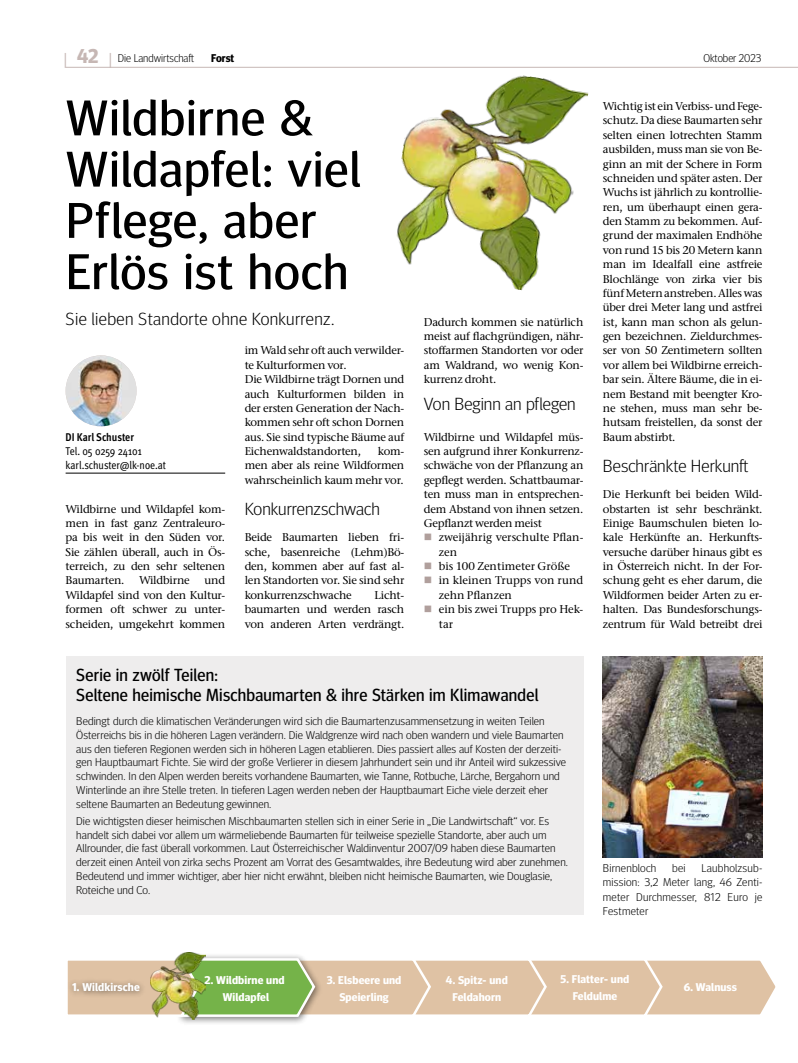
<style>
.page{position:relative;width:798px;height:1063px;background:#fff}
.page>*{position:absolute;margin:0;border:0;box-sizing:border-box;transform-origin:0 0}
.t1{font:50px/51.2px "Meta Head OT";letter-spacing:.02em;color:#000;scale:1.05 1}
.t2{font:300 17.5px "Meta Head OT";letter-spacing:.005em;color:#000;scale:1.05 1}
.t3{font:17.5px/20px "Meta Head OT";letter-spacing:.015em;color:#000}
.t4{font:500 11.25px/14.4px "Stone Serif ITC Pro";letter-spacing:-.02em;color:#000;text-align:justify}
.t5{font:300 11.25px/13.8px "Meta Head OT";letter-spacing:.01em;color:#000;scale:1.05 1}
.t6{font:500 11.25px/14.4px "Stone Serif ITC Pro";color:#000}
.t7{font:700 11.25px/17px "Meta Head OT";letter-spacing:.01em;color:#fff;text-align:center;scale:1.05 1}
.t8{font:condensed 11.25px/14.4px "Meta OT";letter-spacing:-.005em;color:#000}
.t9{font:300 11.25px "Meta Head OT";letter-spacing:.01em;color:#000}
.t10{font:700 condensed 11.25px "Meta OT";letter-spacing:-.005em;color:#000}
.t11{font:700 11.25px "Meta Head OT";color:#000}
.s1{font-family:"Generis Simple Com";font-size:20px;color:#c6b7b4}
.s2{font-weight:700;font-size:20px;color:#c6b7b4}
</style>
<div class="page">
<hr style="left:66px;top:67px;width:731px;height:1px;background:#c6b7b4">
<div style="left:176px;top:953px;width:147px;height:73px;background:#000;opacity:.5"></div>
<img style="left:602px;top:656px;width:160px;height:202px">
<svg style="left:67px;top:957px;width:709px;height:61px;background:#d4c8a4"></svg>
<img style="left:385px;top:66px;width:204px;height:225px">
<div style="left:66px;top:977px;width:80px;height:21px;background:#000;opacity:.5"></div>
<div style="left:66px;top:656px;width:517px;height:259px;background:#eeeded"></div>
<img style="left:151px;top:953px;width:54px;height:66px">
<hr style="left:66px;top:473px;width:159px;height:1px;background:#000">
<img style="left:66px;top:355px;width:70px;height:71px;border-radius:35px">
<p class="t9" style="left:63px;top:51px;width:132px"><span class="s1">|</span> <span class="s2">42</span> <span class="s1">|</span> Die Landwirtschaft</p>
<p class="t11" style="left:211px;top:51px;width:25px">Forst</p>
<p class="t9" style="left:703px;top:51px;width:60px">Oktober 2023</p>
<h1 class="t1" style="left:66px;top:93px;width:282px">Wildbirne &amp;<br>Wildapfel: viel<br>Pflege, aber<br>Erlös ist hoch</h1>
<p class="t4" style="left:602px;top:99px;width:161px">Wichtig ist ein Verbiss- und Fege&shy;schutz. Da diese Baumarten sehr selten einen lotrechten Stamm ausbilden, muss man sie von Be&shy;ginn an mit der Schere in Form schneiden und später asten. Der Wuchs ist jährlich zu kontrollie&shy;ren, um überhaupt einen gera&shy;den Stamm zu bekommen. Auf&shy;grund der maximalen Endhöhe von rund 15 bis 20 Metern kann man im Idealfall eine astfreie Blochlänge von zirka vier bis fünf Metern anstreben. Alles was über drei Meter lang und astfrei ist, kann man schon als gelun&shy;gen bezeichnen. Zieldurchmes&shy;ser von 50 Zentimetern sollten vor allem bei Wildbirne erreich&shy;bar sein. Ältere Bäume, die in ei&shy;nem Bestand mit beengter Kro&shy;ne stehen, muss man sehr be&shy;hutsam freistellen, da sonst der Baum abstirbt.</p>
<h2 class="t2" style="left:602px;top:455px;width:140px">Beschränkte Herkunft</h2>
<p class="t4" style="left:602px;top:487px;width:161px">Die Herkunft bei beiden Wild&shy;obstarten ist sehr beschränkt.<br>Einige Baumschulen bieten lo&shy;kale Herkünfte an. Herkunfts&shy;versuche darüber hinaus gibt es in Österreich nicht. In der For&shy;schung geht es eher darum, die Wildformen beider Arten zu er&shy;halten. Das Bundesforschungs&shy;zentrum für Wald betreibt drei</p>
<h2 class="t2" style="left:66px;top:308px;width:257px">Sie lieben Standorte ohne Konkurrenz.</h2>
<p class="t4" style="left:423px;top:315px;width:161px">Dadurch kommen sie natürlich meist auf flachgründigen, nähr&shy;stoffarmen Standorten vor oder am Waldrand, wo wenig Kon&shy;kurrenz droht.</p>
<h2 class="t2" style="left:423px;top:393px;width:146px">Von Beginn an pflegen</h2>
<p class="t4" style="left:423px;top:430px;width:161px">Wildbirne und Wildapfel müs&shy;sen aufgrund ihrer Konkurrenz&shy;schwäche von der Pflanzung an gepflegt werden. Schattbaumar&shy;ten muss man in entsprechen&shy;dem Abstand von ihnen setzen.<br>Gepflanzt werden meist</p>
<p class="t6" style="left:438px;top:530px;width:146px">zweijährig verschulte Pflan&shy;zen<br>bis 100 Zentimeter Größe in kleinen Trupps von rund zehn Pflanzen<br>ein bis zwei Trupps pro Hek&shy;tar</p>
<p class="t4" style="left:244px;top:343px;width:161px;text-align:left">im Wald sehr oft auch verwilder&shy;te Kulturformen vor.<br>Die Wildbirne trägt Dornen und auch Kulturformen bilden in der ersten Generation der Nach&shy;kommen sehr oft schon Dornen aus. Sie sind typische Bäume auf<br>Eichenwaldstandorten,</p>
<p class="t10" style="left:66px;top:430px;width:70px">DI Karl Schuster</p>
<p class="t8" style="left:66px;top:444px;width:102px">Tel. 05 0259 24101 karl.schuster@lk-noe.at</p>
<p class="t4" style="left:244px;top:444px;width:161px;text-indent:133px">kom&shy;men aber als reine Wildformen wahrscheinlich kaum mehr vor.</p>
<h2 class="t2" style="left:244px;top:498px;width:130px">Konkurrenzschwach</h2>
<p class="t4" style="left:244px;top:530px;width:161px">Beide Baumarten lieben fri&shy;sche, basenreiche (Lehm)Bö&shy;den, kommen aber auf fast al&shy;len Standorten vor. Sie sind sehr konkurrenzschwache</p>
<p class="t4" style="left:66px;top:502px;width:161px">Wildbirne und Wildapfel kom&shy;men in fast ganz Zentraleuro&shy;pa bis weit in den Süden vor.<br>Sie zählen überall, auch in Ös&shy;terreich, zu den sehr seltenen Baumarten.</p>
<p class="t4" style="left:66px;top:573px;width:161px;text-indent:139px">und Wildapfel sind von den Kultur&shy;formen oft schwer zu unter&shy;scheiden, umgekehrt kommen</p>
<p class="t4" style="left:139px;top:573px;width:52px">Wildbirne</p>
<p class="t4" style="left:244px;top:588px;width:161px;text-indent:130px">Licht&shy;baumarten und werden rasch von anderen Arten verdrängt.</p>
<h2 class="t3" style="left:76px;top:665px;width:463px">Serie in zwölf Teilen:<br>Seltene heimische Mischbaumarten &amp; ihre Stärken im Klimawandel</h2>
<p class="t5" style="left:76px;top:714px;width:468px">Bedingt durch die klimatischen Veränderungen wird sich die Baumartenzusammensetzung in weiten Teilen Österreichs bis in die höheren Lagen verändern. Die Waldgrenze wird nach oben wandern und viele Baumarten aus den tieferen Regionen werden sich in höheren Lagen etablieren. Dies passiert alles auf Kosten der derzeiti&shy;gen Hauptbaumart Fichte. Sie wird der große Verlierer in diesem Jahrhundert sein und ihr Anteil wird sukzessive schwinden. In den Alpen werden bereits vorhandene Baumarten, wie Tanne, Rotbuche, Lärche, Bergahorn und Winterlinde an ihre Stelle treten. In tieferen Lagen werden neben der Hauptbaumart Eiche viele derzeit eher seltene Baumarten an Bedeutung gewinnen.</p>
<p class="t5" style="left:76px;top:814px;width:469px">Die wichtigsten dieser heimischen Mischbaumarten stellen sich in einer Serie in „Die Landwirtschaft“ vor. Es handelt sich dabei vor allem um wärmeliebende Baumarten für teilweise spezielle Standorte, aber auch um Allrounder, die fast überall vorkommen. Laut Österreichischer Waldinventur 2007/09 haben diese Baumarten derzeit einen Anteil von zirka sechs Prozent am Vorrat des Gesamtwaldes, ihre Bedeutung wird aber zunehmen.<br>Bedeutend und immer wichtiger, aber hier nicht erwähnt, bleiben nicht heimische Baumarten, wie Douglasie, Roteiche und Co.</p>
<p class="t5" style="left:602px;top:861px;width:153px;line-height:14.4px;text-align:justify;text-indent:99px">Laubholzsub&shy;mission: 3,2 Meter lang, 46 Zenti&shy;meter Durchmesser, 812 Euro je Festmeter</p>
<p class="t5" style="left:602px;top:861px;width:52px">Birnenbloch</p>
<p class="t5" style="left:672px;top:861px;width:14px">bei</p>
<p class="t7" style="left:204px;top:971px;width:78px">2. Wildbirne und<br>Wildapfel</p>
<p class="t7" style="left:326px;top:971px;width:72px">3. Elsbeere und<br>Speierling</p>
<p class="t7" style="left:446px;top:971px;width:60px">4. Spitz- und<br>Feldahorn</p>
<p class="t7" style="left:560px;top:971px;width:67px">5. Flatter- und<br>Feldulme</p>
<p class="t7" style="left:72px;top:979px;width:66px">1. Wildkirsche</p>
<p class="t7" style="left:683px;top:979px;width:52px">6. Walnuss</p>
</div>
